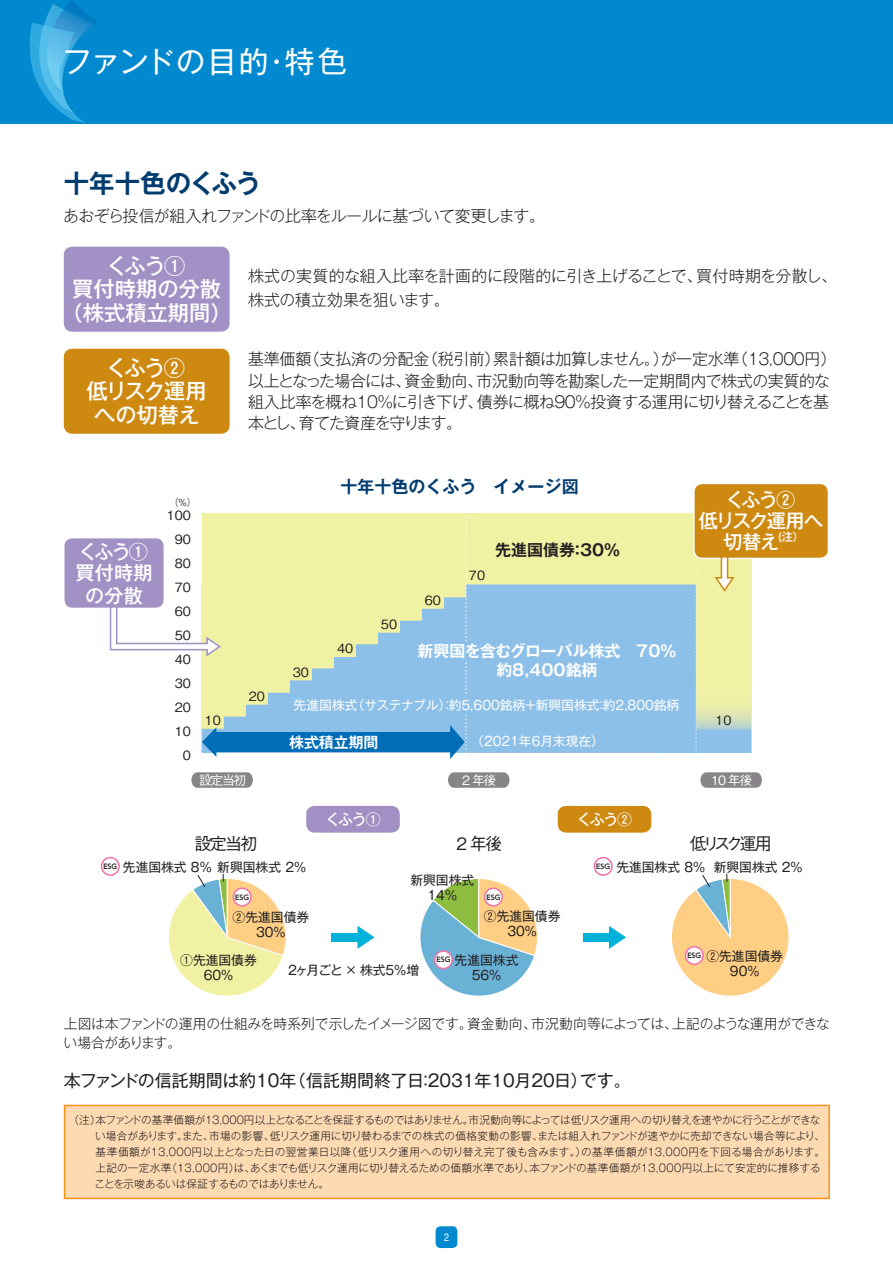
<style>
.page{position:relative;width:893px;height:1263px;background:#fff}
.page>*{position:absolute;margin:0;border:0;box-sizing:border-box;transform-origin:0 0}
.t1{font:29.7px "Gothic MB101 Pr 5";letter-spacing:.03em;color:#fff}
.t2{font:700 25.5px "Gothic MB101 Pr 5 De";color:#003c6e}
.t3{font:500 21.3px/23.4px "Gothic MB101 Pr 5";color:#fff;text-align:center}
.t4{font:500 21.3px/23.4px "Gothic MB101 Pr 5";letter-spacing:-.06em;color:#fff;text-align:center}
.t5{font:500 19.2px/21.3px "Gothic MB101 Pr 5";letter-spacing:-.1em;color:#fff;text-align:center}
.t6{font:500 19.2px/21.8px "Gothic MB101 Pr 5";letter-spacing:.005em;color:#fff;text-align:center}
.t7{font:16.95px "Gothic MB101 Pr 5";color:#231f20}
.t8{font:700 16.95px "Gothic MB101 Pr 5 De";color:#003c6e}
.t9{font:500 16.95px "Gothic BBB Pr 5";letter-spacing:-.1em;color:#231f20}
.t10{font:300 15.9px/21.3px "Gothic MB101 Pr 5";letter-spacing:-.03em;color:#231f20}
.t11{font:300 15.9px/24.5px "Gothic MB101 Pr 5";letter-spacing:-.01em;color:#231f20}
.t12{font:700 15.9px/19.5px "Gothic MB101 Pr 5 De";color:#fff;text-align:center}
.t13{font:700 15.9px "Gothic MB101 Pr 5 De";color:#231f20}
.t14{font:500 14.85px "Gothic MB101 Pr 5";letter-spacing:-.075em;color:#fff}
.t15{font:700 14.85px "Gothic MB101 Pr 5 De";color:#fff}
.t16{font:300 13.8px/19.2px "Gothic MB101 Pr 5";letter-spacing:-.025em;color:#231f20}
.t17{font:12.75px/14.9px "Gothic MB101 Pr 5";color:#231f20;text-align:center}
.t18{font:12.75px "Gothic MB101 Pr 5";color:#fff}
.t19{font:500 12.75px/24px "Gothic BBB Pr 5";color:#231f20;text-align:justify}
.t20{font:500 12.75px "Gothic BBB Pr 5";letter-spacing:-.1em;color:#fff}
.t21{font:12.75px "Gothic MB101 Pr 5";letter-spacing:-.075em;color:#231f20}
.t22{font:condensed 10.95px "Helvetica";color:#fff}
.t23{font:300 10.65px/15.9px "Gothic MB101 Pr 5";letter-spacing:-.01em;color:#231f20}
.t24{font:500 9.6px "Gothic BBB Pr 5";color:#231f20}
.t25{font:700 6.75px "UD Shin Go Pro De";color:#231f20}
</style>
<div class="page">
<div style="left:202px;top:513px;width:549px;height:240px;background:#f1f1a3"></div>
<svg style="left:191px;top:772px;width:62px;height:16px"></svg>
<svg style="left:700px;top:772px;width:62px;height:16px"></svg>
<svg style="left:448px;top:772px;width:61px;height:16px"></svg>
<svg style="left:420px;top:878px;width:117px;height:118px"></svg>
<div style="left:306px;top:806px;width:94px;height:27px;background:#a290c4;border-radius:9px"></div>
<div style="left:331px;top:933px;width:33px;height:8px;background:#00b1d9"></div>
<svg style="left:357px;top:926px;width:18px;height:23px"></svg>
<div style="left:558px;top:806px;width:93px;height:27px;background:#ce8911;border-radius:9px"></div>
<div style="left:583px;top:933px;width:33px;height:8px;background:#00b1d9"></div>
<svg style="left:609px;top:926px;width:17px;height:23px"></svg>
<svg style="left:672px;top:874px;width:117px;height:122px"></svg>
<svg style="left:169px;top:874px;width:117px;height:122px"></svg>
<div style="left:101px;top:857px;width:19px;height:19px;border:2px solid #f171ab;border-radius:50%"></div>
<div style="left:233px;top:888px;width:18px;height:18px;background:#fff;border-radius:50%"></div>
<div style="left:233px;top:887px;width:19px;height:19px;border:2px solid #f171ab;border-radius:50%"></div>
<div style="left:485px;top:888px;width:17px;height:18px;background:#fff;border-radius:50%"></div>
<div style="left:484px;top:887px;width:19px;height:19px;border:2px solid #f171ab;border-radius:50%"></div>
<div style="left:685px;top:947px;width:18px;height:17px;background:#fff;border-radius:50%"></div>
<div style="left:685px;top:946px;width:19px;height:19px;border:2px solid #f171ab;border-radius:50%"></div>
<div style="left:594px;top:857px;width:19px;height:19px;border:2px solid #f171ab;border-radius:50%"></div>
<div style="left:435px;top:951px;width:17px;height:17px;background:#fff;border-radius:50%"></div>
<div style="left:434px;top:950px;width:19px;height:19px;border:2px solid #f171ab;border-radius:50%"></div>
<svg style="left:216px;top:584px;width:397px;height:169px;fill:#8dc0e8"></svg>
<div style="left:462px;top:696px;width:8px;height:18px;background:#8dc0e8"></div>
<div style="left:462px;top:642px;width:8px;height:18px;background:#8dc0e8"></div>
<div style="left:213px;top:732px;width:240px;height:20px;background:#006db8"></div>
<svg style="left:450px;top:513px;width:17px;height:246px"></svg>
<svg style="left:202px;top:727px;width:14px;height:30px"></svg>
<div style="left:436px;top:1226px;width:21px;height:22px;background:#0089cf;border-radius:5px"></div>
<div style="left:65px;top:1105px;width:764px;height:93px;background:#fedab3"></div>
<div style="left:64px;top:1105px;width:766px;height:94px;border:2px solid #f7931d"></div>
<div style="left:0;top:0;width:893px;height:123px;background:#0089cf"></div>
<div style="left:64px;top:247px;width:166px;height:85px;background:#a291c4;border-radius:9px"></div>
<div style="left:64px;top:349px;width:166px;height:85px;background:#ce8911;border-radius:9px"></div>
<div style="left:64px;top:538px;width:100px;height:70px;background:#a291c4;border-radius:9px"></div>
<div style="left:63px;top:537px;width:102px;height:72px;border:2px solid #fff;border-radius:9px"></div>
<svg style="left:109px;top:605px;width:113px;height:53px"></svg>
<div style="left:694px;top:483px;width:134px;height:75px;background:#ce8911;border-radius:9px"></div>
<div style="left:693px;top:483px;width:136px;height:76px;border:2px solid #fff;border-radius:9px"></div>
<svg style="left:613px;top:513px;width:138px;height:240px"></svg>
<svg style="left:30px;top:0;width:67px;height:123px"></svg>
<h1 class="t1" style="left:62px;top:37px;width:287px">ファンドの目的・特色</h1>
<h2 class="t2" style="left:64px;top:162px;width:199px">十年十色のくふう</h2>
<h3 class="t10" style="left:63px;top:204px;width:483px">あおぞら投信が組入れファンドの比率をルールに基づいて変更します。</h3>
<h3 class="t3" style="left:62px;top:252px;width:172px">くふう①<br>買付時期の分散（株式積立期間）</h3>
<h3 class="t4" style="left:87px;top:354px;width:122px">くふう②<br>低リスク運用への切替え</h3>
<h3 class="t6" style="left:76px;top:539px;width:78px">くふう①買付時期の分散</h3>
<p class="t24" style="left:169px;top:494px;width:29px">（%）</p>
<p class="t19" style="left:175px;top:526px;width:18px">90<br>80<br>70<br>60<br>50<br>40<br>30<br>20<br>10</p>
<p class="t19" style="left:167px;top:502px;width:26px">100</p>
<p class="t19" style="left:183px;top:742px;width:10px">0</p>
<p class="t19" style="left:205px;top:707px;width:18px">10</p>
<h3 class="t11" style="left:248px;top:262px;width:590px">株式の実質的な組入比率を計画的に段階的に引き上げることで、買付時期を分散し、株式の積立効果を狙います。</h3>
<h3 class="t10" style="left:248px;top:347px;width:590px">基準価額（支払済の分配金（税引前）累計額は加算しません。）が一定水準（13,000円）以上となった場合には、資金動向、市況動向等を勘案した一定期間内で株式の実質的な組入比率を概ね10%に引き下げ、債券に概ね90%投資する運用に切り替えることを基本とし、育てた資産を守ります。</h3>
<p class="t19" style="left:249px;top:683px;width:18px">20</p>
<h3 class="t8" style="left:341px;top:473px;width:240px">十年十色のくふう　イメージ図</h3>
<p class="t19" style="left:293px;top:658px;width:18px">30</p>
<p class="t19" style="left:337px;top:635px;width:18px">40</p>
<p class="t19" style="left:381px;top:611px;width:18px">50</p>
<p class="t19" style="left:425px;top:587px;width:18px">60</p>
<p class="t19" style="left:469px;top:562px;width:18px">70</p>
<h3 class="t13" style="left:495px;top:537px;width:126px">先進国債券：30％</h3>
<h3 class="t12" style="left:417px;top:639px;width:260px">新興国を含むグローバル株式　70％約8,400銘柄</h3>
<p class="t18" style="left:294px;top:694px;width:387px">先進国株式（サステナブル）：約5,600銘柄+新興国株式：約2,800銘柄</p>
<p class="t18" style="left:471px;top:731px;width:134px">（2021年6月末現在）</p>
<h3 class="t15" style="left:289px;top:730px;width:91px">株式積立期間</h3>
<h3 class="t5" style="left:699px;top:487px;width:126px">くふう②<br>低リスク運用へ切替え<sup>(注）</sup></h3>
<p class="t19" style="left:716px;top:707px;width:18px">10</p>
<p class="t20" style="left:199px;top:770px;width:49px">設定当初</p>
<p class="t20" style="left:462px;top:770px;width:36px">2年後</p>
<p class="t20" style="left:711px;top:770px;width:42px">10 年後</p>
<h3 class="t9" style="left:194px;top:830px;width:64px">設定当初</h3>
<h3 class="t14" style="left:325px;top:806px;width:57px">くふう①</h3>
<h3 class="t14" style="left:577px;top:806px;width:57px">くふう②</h3>
<h3 class="t9" style="left:457px;top:830px;width:47px">2年後</h3>
<h3 class="t9" style="left:690px;top:830px;width:83px">低リスク運用</h3>
<p class="t17" style="left:123px;top:858px;width:185px">先進国株式 8% 新興国株式 2%</p>
<p class="t17" style="left:616px;top:858px;width:188px">先進国株式 8% 新興国株式 2%</p>
<p class="t25" style="left:103px;top:861px;width:15px">ESG</p>
<p class="t25" style="left:596px;top:861px;width:15px">ESG</p>
<p class="t17" style="left:410px;top:871px;width:65px">新興国株式<br>14%</p>
<p class="t25" style="left:235px;top:891px;width:15px">ESG</p>
<p class="t25" style="left:486px;top:891px;width:15px">ESG</p>
<p class="t17" style="left:484px;top:908px;width:78px">②先進国債券<br>30%</p>
<p class="t17" style="left:233px;top:909px;width:78px">②先進国債券<br>30%</p>
<p class="t17" style="left:180px;top:951px;width:78px">①先進国債券<br>60%</p>
<p class="t17" style="left:455px;top:951px;width:65px">先進国株式<br>56%</p>
<p class="t25" style="left:436px;top:954px;width:15px">ESG</p>
<p class="t21" style="left:288px;top:959px;width:133px">2ヶ月ごと × 株式5％増</p>
<p class="t17" style="left:706px;top:947px;width:78px">②先進国債券<br>90%</p>
<p class="t25" style="left:687px;top:950px;width:15px">ESG</p>
<p class="t16" style="left:64px;top:1012px;width:768px">上図は本ファンドの運用の仕組みを時系列で示したイメージ図です。資金動向、市況動向等によっては、上記のような運用ができない場合があります。</p>
<h3 class="t7" style="left:64px;top:1066px;width:568px">本ファンドの信託期間は約10年（信託期間終了日：2031年10月20日）です。</h3>
<p class="t23" style="left:95px;top:1111px;width:732px;text-indent:-26px">（注）本ファンドの基準価額が13,000円以上となることを保証するものではありません。市況動向等によっては低リスク運用への切り替えを速やかに行うことができない場合があります。また、市場の影響、低リスク運用に切り替わるまでの株式の価格変動の影響、または組入れファンドが速やかに売却できない場合等により、基準価額が13,000円以上となった日の翌営業日以降（低リスク運用への切り替え完了後も含みます。）の基準価額が13,000円を下回る場合があります。上記の一定水準（13,000円）は、あくまでも低リスク運用に切り替えるための価額水準であり、本ファンドの基準価額が13,000円以上にて安定的に推移することを示唆あるいは保証するものではありません。</p>
<p class="t22" style="left:444px;top:1231px;width:6px">2</p>
</div>
